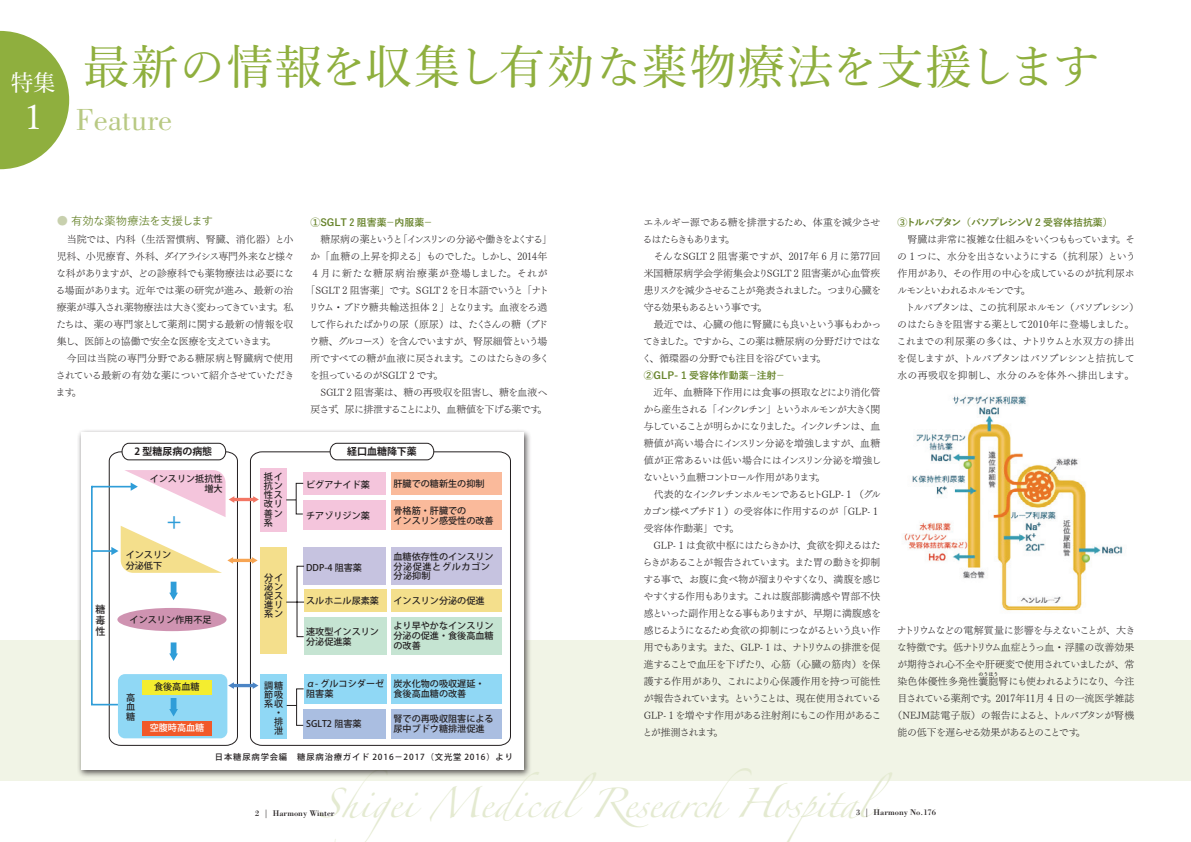
<style>
.page{position:relative;width:1191px;height:842px;background:#fff}
.page>*{position:absolute;margin:0;border:0;box-sizing:border-box;transform-origin:0 0}
.t1{font:500 46.8px "Yu Min";letter-spacing:.015em;color:#8faf3e}
.t2{font:500 33.9px "Yu Min";color:#fff}
.t3{font:31.5px "Bodoni";letter-spacing:.01em;color:#b8c983}
.t4{font:26.7px "Zapfino";letter-spacing:-.02em;color:#e4ead1}
.t5{font:500 22.5px "Yu Min";color:#fff}
.t6{font:17.4px "Koz Go Pr 6 N Medium 90 pv RKSJ H";color:#2f9dd8}
.t7{font:500 11.3px "Yu Go";letter-spacing:-.03em;color:#68842c}
.t8{font:9.9px/17px "Tsuku Min Pr 5 L";letter-spacing:-.05em;color:#231f20;text-align:justify}
.t9{font:9.9px "Tsuku Min Pr 5 L";letter-spacing:-.08em;color:#231f20}
.t10{font:700 9.9px "Yu Go";color:#68842c}
.t11{font:9.9px "Tsuku Min Pr 5 L";letter-spacing:-.15em;color:#231f20}
.t12{font:9.9px "Tsuku Min Pr 5 L";letter-spacing:-.02em;color:#231f20}
.t13{font:9.9px "Tsuku Min Pr 5 L";color:#231f20}
.t14{font:9.9px "Tsuku Min Pr 5 L";letter-spacing:-.09em;color:#231f20}
.t15{font:9.9px "Tsuku Min Pr 5 L";letter-spacing:-.115em;color:#231f20}
.t16{font:9.9px "Tsuku Min Pr 5 L";letter-spacing:.065em;color:#231f20}
.t17{font:700 9.9px "Yu Go";letter-spacing:-.075em;color:#68842c}
.t18{font:9.9px "Koz Go Pr 6 N Bold 90 pv RKSJ H";color:#231f20}
.t19{font:9.9px/11px "Koz Go Pr 6 N Medium 90 pv RKSJ V";color:#231f20;text-align:justify}
.t20{font:9.1px/9.9px "Koz Go Pr 6 N Medium 90 pv RKSJ H";color:#231f20}
.t21{font:9.1px/9.1px "Koz Go Pr 6 N Medium 90 pv RKSJ V";color:#231f20}
.t22{font:9.1px "Koz Go Pr 6 N Medium 90 pv RKSJ H";color:#fff}
.t23{font:8.5px "Bodoni";color:#231f20}
.t24{font:8.3px "Koz Go Pr 6 N Medium 90 pv RKSJ H";letter-spacing:.105em;color:#231f20}
.t25{font:5px "Tsuku Min Pr 5 D";color:#231f20}
.s1{color:#c8d0ae}
</style>
<div class="page">
<div style="left:0;top:640px;width:1191px;height:140px;background:#f1f4e6"></div>
<svg style="left:0;top:31px;width:69px;height:138px"></svg>
<img style="left:904px;top:395px;width:219px;height:216px">
<div style="left:77px;top:428px;width:454px;height:350px;background:#231f20;opacity:.75"></div>
<div style="left:81px;top:432px;width:442px;height:338px;background:#fff"></div>
<svg style="left:250px;top:451px;width:261px;height:295px"></svg>
<div style="left:260px;top:468px;width:26px;height:63px;background:#f4c5dc"></div>
<div style="left:303px;top:473px;width:83px;height:22px;background:#f4c5dc"></div>
<svg style="left:329px;top:443px;width:105px;height:17px"></svg>
<div style="left:391px;top:473px;width:110px;height:22px;background:#faba9b"></div>
<div style="left:391px;top:500px;width:110px;height:29px;background:#faba9b"></div>
<div style="left:303px;top:500px;width:83px;height:29px;background:#f4c5dc"></div>
<div style="left:260px;top:548px;width:26px;height:106px;background:#f4df8c"></div>
<div style="left:303px;top:548px;width:83px;height:37px;background:#c6c3e0"></div>
<div style="left:391px;top:547px;width:110px;height:38px;background:#c6c3e0"></div>
<div style="left:304px;top:589px;width:83px;height:22px;background:#f4df8c"></div>
<div style="left:391px;top:589px;width:110px;height:22px;background:#f4df8c"></div>
<div style="left:391px;top:617px;width:110px;height:37px;background:#c5e4d2"></div>
<div style="left:304px;top:617px;width:82px;height:37px;background:#c5e4d2"></div>
<div style="left:304px;top:674px;width:82px;height:30px;background:#90d8f5"></div>
<div style="left:391px;top:674px;width:110px;height:30px;background:#90d8f5"></div>
<div style="left:260px;top:674px;width:26px;height:65px;background:#90d8f5"></div>
<div style="left:303px;top:709px;width:83px;height:29px;background:#aabee1"></div>
<div style="left:391px;top:709px;width:110px;height:29px;background:#aabee1"></div>
<svg style="left:285px;top:482px;width:20px;height:244px"></svg>
<hr style="left:233px;top:498px;width:21px;height:3px;background:#f37664">
<svg style="left:253px;top:496px;width:6px;height:7px"></svg>
<hr style="left:232px;top:559px;width:21px;height:3px;background:#f7a553">
<svg style="left:252px;top:557px;width:6px;height:7px"></svg>
<hr style="left:233px;top:684px;width:21px;height:3px;background:#4c85c5">
<svg style="left:91px;top:443px;width:147px;height:303px"></svg>
<svg style="left:253px;top:682px;width:5px;height:7px"></svg>
<p class="t1" style="left:83px;top:23px;width:1018px">最新の情報を収集し有効な薬物療法を支援します</p>
<p class="t5" style="left:11px;top:62px;width:47px">特集</p>
<p class="t2" style="left:25px;top:86px;width:18px">1</p>
<p class="t3" style="left:76px;top:102px;width:98px">Feature</p>
<p class="t7" style="left:57px;top:211px;width:158px"><span class="s1">●</span> 有効な薬物療法を支援します</p>
<p class="t8" style="left:56px;top:229px;width:240px">　当院では、内科（生活習慣病、腎臓、消化器）と小児科、小児療育、外科、ダイアライシス専門外来など様々な科がありますが、どの診療科でも薬物療法は必要になる場面があります。近年では薬の研究が進み、最新の治療薬が導入され薬物療法は大きく変わってきています。私たちは、薬の専門家として薬剤に関する最新の情報を収集し、医師との協働で安全な医療を支えていきます。</p>
<p class="t8" style="left:56px;top:348px;width:240px">　今回は当院の専門分野である糖尿病と腎臓病で使用されている最新の有効な薬について紹介させていただきます。</p>
<p class="t10" style="left:310px;top:216px;width:124px">①SGLT 2 阻害薬－内服薬－</p>
<p class="t11" style="left:310px;top:230px;width:243px">　糖尿病の薬というと「インスリンの分泌や働きをよくする」</p>
<p class="t8" style="left:310px;top:246px;width:238px">か「血糖の上昇を抑える」ものでした。しかし、2014年</p>
<p class="t16" style="left:313px;top:264px;width:236px">4 月に新たな糖尿病治療薬が登場しました。それが</p>
<p class="t8" style="left:305px;top:280px;width:245px">「SGLT 2 阻害薬」です。SGLT 2 を日本語でいうと「ナト</p>
<p class="t9" style="left:309px;top:298px;width:240px">リウム・ブドウ糖共輸送担体 2 」となります。血液をろ過</p>
<p class="t14" style="left:309px;top:315px;width:240px">して作られたばかりの尿（原尿）は、たくさんの糖（ブド</p>
<p class="t15" style="left:310px;top:332px;width:239px">ウ糖、グルコース）を含んでいますが、腎尿細管という場</p>
<p class="t8" style="left:310px;top:348px;width:240px">所ですべての糖が血液に戻されます。このはたらきの多く</p>
<p class="t8" style="left:310px;top:365px;width:135px">を担っているのがSGLT 2 です。</p>
<p class="t8" style="left:310px;top:382px;width:238px">　SGLT 2 阻害薬は、糖の再吸収を阻害し、糖を血液へ戻さず、尿に排泄することにより、血糖値を下げる薬です。</p>
<p class="t19" style="left:95px;top:604px;width:11px">糖毒性</p>
<p class="t18" style="left:134px;top:446px;width:79px">2 型糖尿病の病態</p>
<p class="t20" style="left:150px;top:474px;width:74px;text-align:right">インスリン抵抗性増大</p>
<p class="t6" style="left:166px;top:513px;width:19px">＋</p>
<p class="t18" style="left:347px;top:446px;width:71px">経口血糖降下薬</p>
<p class="t20" style="left:393px;top:479px;width:93px">肝臓での糖新生の抑制</p>
<p class="t20" style="left:393px;top:506px;width:102px">骨格筋・肝臓での<br>インスリン感受性の改善</p>
<p class="t21" style="left:264px;top:472px;width:20px">抵イ抗ン性ス改リ善ン系</p>
<p class="t20" style="left:306px;top:480px;width:65px">ビグアナイド薬</p>
<p class="t20" style="left:306px;top:511px;width:65px">チアゾリジン薬</p>
<p class="t20" style="left:126px;top:549px;width:47px;line-height:10.8px">インスリン分泌低下</p>
<p class="t20" style="left:130px;top:615px;width:84px">インスリン作用不足</p>
<p class="t21" style="left:264px;top:573px;width:20px">分イ泌ン促ス進リ系ン</p>
<p class="t20" style="left:306px;top:562px;width:57px">DDP-4 阻害薬</p>
<p class="t20" style="left:393px;top:551px;width:102px">血糖依存性のインスリン分泌促進とグルカゴン分泌抑制</p>
<p class="t20" style="left:306px;top:596px;width:74px">スルホニル尿素薬</p>
<p class="t20" style="left:393px;top:596px;width:93px">インスリン分泌の促進</p>
<p class="t20" style="left:393px;top:621px;width:102px;text-align:justify">より早やかなインスリン分泌の促進・食後高血糖の改善</p>
<p class="t20" style="left:306px;top:627px;width:93px">速攻型インスリン　　分泌促進薬</p>
<p class="t21" style="left:126px;top:694px;width:10px;text-align:justify">高血糖</p>
<p class="t20" style="left:154px;top:682px;width:47px">食後高血糖</p>
<p class="t22" style="left:150px;top:723px;width:56px">空腹時高血糖</p>
<p class="t21" style="left:264px;top:681px;width:20px">調糖</p>
<p class="t21" style="left:264px;top:690px;width:20px">節吸</p>
<p class="t21" style="left:264px;top:699px;width:20px">系収</p>
<p class="t21" style="left:274px;top:708px;width:7px">・</p>
<p class="t21" style="left:274px;top:717px;width:10px">排</p>
<p class="t21" style="left:274px;top:726px;width:10px">泄</p>
<p class="t20" style="left:306px;top:679px;width:80px">α- グルコシダーゼ阻害薬</p>
<p class="t20" style="left:393px;top:679px;width:102px">炭水化物の吸収遅延・　食後高血糖の改善</p>
<p class="t20" style="left:306px;top:719px;width:57px">SGLT2 阻害薬</p>
<p class="t20" style="left:393px;top:714px;width:102px">腎での再吸収阻害による尿中ブドウ糖排泄促進</p>
<p class="t24" style="left:215px;top:752px;width:299px">日本糖尿病学会編　糖尿病治療ガイド 2016－2017（文光堂 2016）より</p>
<p class="t8" style="left:642px;top:212px;width:239px">エネルギー源である糖を排泄するため、体重を減少させるはたらきもあります。</p>
<p class="t8" style="left:643px;top:246px;width:239px">　そんなSGLT 2 阻害薬ですが、2017年 6 月に第77回米国糖尿病学会学術集会よりSGLT 2 阻害薬が心血管疾患リスクを減少させることが発表されました。つまり心臓を守る効果もあるという事です。</p>
<p class="t8" style="left:641px;top:314px;width:241px">　最近では、心臓の他に腎臓にも良いという事もわかってきました。ですから、この薬は糖尿病の分野だけではなく、循環器の分野でも注目を浴びています。</p>
<p class="t10" style="left:643px;top:370px;width:143px">②GLP- 1 受容体作動薬－注射－</p>
<p class="t8" style="left:643px;top:382px;width:240px">　近年、血糖降下作用には食事の摂取などにより消化管から産生される「インクレチン」というホルモンが大きく関与していることが明らかになりました。インクレチンは、血糖値が高い場合にインスリン分泌を増強しますが、血糖値が正常あるいは低い場合にはインスリン分泌を増強しないという血糖コントロール作用があります。　</p>
<p class="t8" style="left:643px;top:484px;width:239px;text-align:left">　代表的なインクレチンホルモンであるヒトGLP- 1 （グルカゴン様ペプチド 1 ）の受容体に作用するのが「GLP- 1受容体作動薬」です。</p>
<p class="t8" style="left:642px;top:535px;width:240px">　GLP- 1 は食欲中枢にはたらきかけ、食欲を抑えるはたらきがあることが報告されています。また胃の動きを抑制する事で、お腹に食べ物が溜まりやすくなり、満腹を感じやすくする作用もあります。これは腹部膨満感や胃部不快感といった副作用となる事もありますが、早期に満腹感を感じるようになるため食欲の抑制につながるという良い作用でもあります。また、GLP- 1 は、ナトリウムの排泄を促進することで血圧を下げたり、心筋（心臓の筋肉）を保護する作用があり、これにより心保護作用を持つ可能性が報告されています。ということは、現在使用されているGLP- 1 を増やす作用がある注射剤にもこの作用があることが推測されます。</p>
<p class="t17" style="left:897px;top:216px;width:217px">③トルバプタン（バソプレシンV 2 受容体拮抗薬）</p>
<p class="t8" style="left:897px;top:229px;width:240px">　腎臓は非常に複雑な仕組みをいくつももっています。その 1 つに、水分を出さないようにする（抗利尿）という作用があり、その作用の中心を成しているのが抗利尿ホルモンといわれるホルモンです。</p>
<p class="t8" style="left:896px;top:297px;width:244px;text-align:left">　トルバプタンは、この抗利尿ホルモン（バソプレシン）のはたらきを阻害する薬として2010年に登場しました。これまでの利尿薬の多くは、ナトリウムと水双方の排出を促しますが、トルバプタンはバソプレシンと拮抗して水の再吸収を抑制し、水分のみを体外へ排出します。</p>
<p class="t8" style="left:897px;top:620px;width:240px">ナトリウムなどの電解質量に影響を与えないことが、大きな特徴です。低ナトリウム血症とうっ血・浮腫の改善効果が期待され心不全や肝硬変で使用されていましたが、常染色体優性多発性嚢胞腎にも使われるようになり、今注</p>
<p class="t25" style="left:978px;top:669px;width:22px">のうほう</p>
<p class="t12" style="left:897px;top:689px;width:238px">目されている薬剤です。2017年11月 4 日の一流医学雑誌</p>
<p class="t13" style="left:892px;top:706px;width:243px">（NEJM誌電子版）の報告によると、トルバプタンが腎機</p>
<p class="t9" style="left:897px;top:723px;width:190px">能の低下を遅らせる効果があるとのことです。</p>
<h3 class="t4" style="left:318px;top:792px;width:575px">Shigei MedicalResearchHospital</h3>
<p class="t23" style="left:255px;top:808px;width:81px">2 | Harmony Winter</p>
<p class="t23" style="left:856px;top:807px;width:82px">3 | Harmony No.176</p>
</div>
